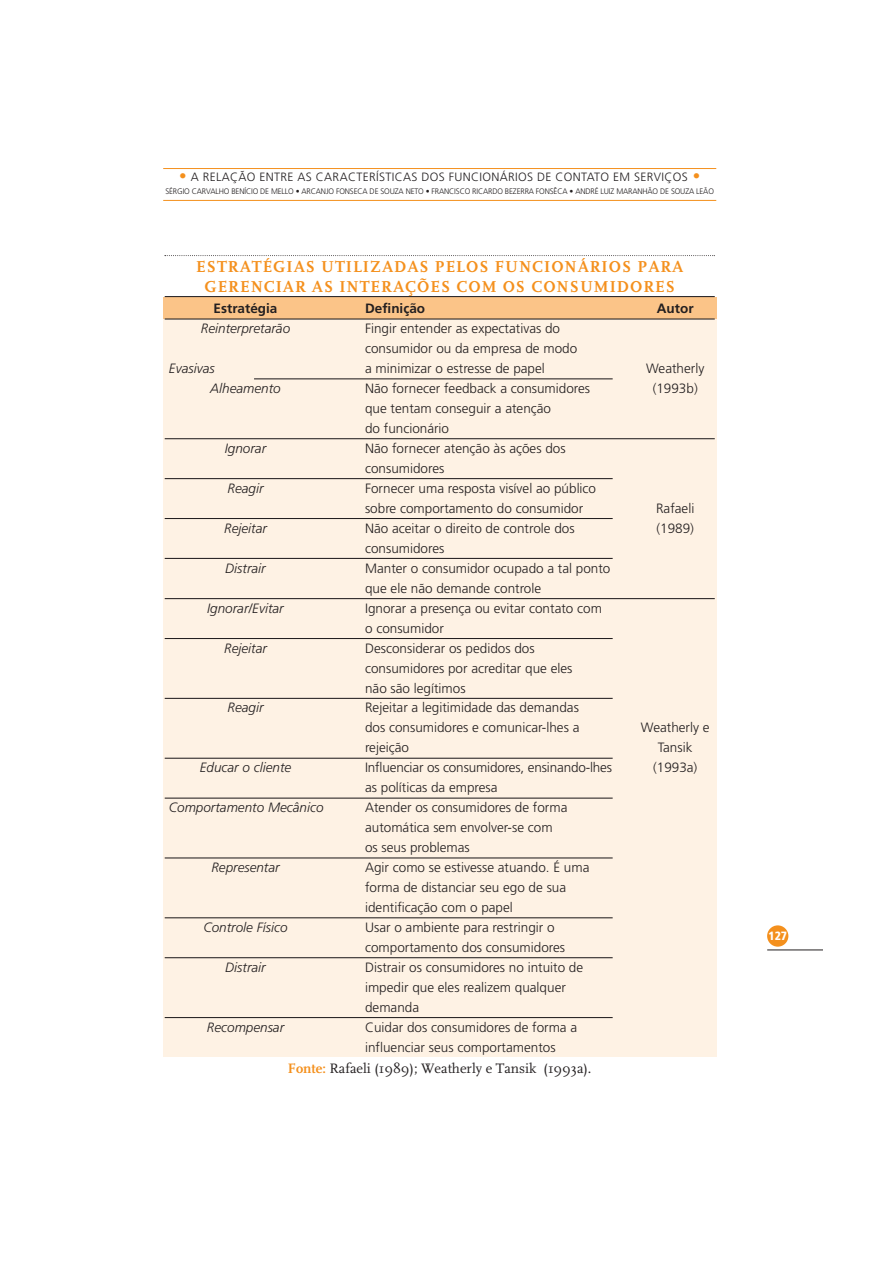
<style>
.page{position:relative;width:893px;height:1263px;background:#fff}
.page>*{position:absolute;margin:0;border:0;box-sizing:border-box;transform-origin:0 0}
.t1{font:700 16.5px/20px "FF Scala";letter-spacing:.06em;color:#f4901d;text-align:center}
.t2{font:14.25px "FF Scala";color:#231f20}
.t3{font:300 13.5px/20px "Frutiger";color:#231f20}
.t4{font:italic 300 13.5px "Frutiger";color:#231f20}
.t5{font:700 13.5px "Frutiger";color:#231f20}
.t6{font:300 12px "Frutiger";letter-spacing:.03em;color:#231f20}
.t7{font:900 condensed 12px "Frutiger";color:#fff}
.t8{font:300 7.95px "Frutiger";letter-spacing:-.015em;color:#231f20}
.s1{font-size:15px;color:#f4901d}
.s2{font-weight:700;color:#f4901d}
</style>
<div class="page">
<div style="left:163px;top:315px;width:553px;height:742px;background:#fef2e4"></div>
<div style="left:163px;top:297px;width:553px;height:22px;background:#fbc488"></div>
<svg style="left:165px;top:255px;width:549px;height:1px"></svg>
<hr style="left:165px;top:296px;width:549px;height:1px;background:#231f20">
<hr style="left:165px;top:318px;width:549px;height:2px;background:#231f20">
<hr style="left:254px;top:378px;width:358px;height:1px;background:#231f20">
<hr style="left:165px;top:438px;width:549px;height:1px;background:#231f20">
<hr style="left:165px;top:478px;width:447px;height:1px;background:#231f20">
<hr style="left:165px;top:518px;width:447px;height:1px;background:#231f20">
<hr style="left:165px;top:558px;width:447px;height:1px;background:#231f20">
<hr style="left:165px;top:598px;width:549px;height:1px;background:#231f20">
<hr style="left:165px;top:638px;width:447px;height:1px;background:#231f20">
<hr style="left:165px;top:698px;width:447px;height:1px;background:#231f20">
<hr style="left:165px;top:758px;width:447px;height:1px;background:#231f20">
<hr style="left:165px;top:798px;width:447px;height:1px;background:#231f20">
<hr style="left:165px;top:857px;width:447px;height:1px;background:#231f20">
<hr style="left:165px;top:917px;width:447px;height:1px;background:#231f20">
<hr style="left:165px;top:957px;width:447px;height:1px;background:#231f20">
<hr style="left:165px;top:1017px;width:447px;height:1px;background:#231f20">
<div style="left:767px;top:925px;width:21px;height:22px;background:#f4901d;border-radius:50%"></div>
<hr style="left:767px;top:950px;width:55px;height:1px;background:#231f20">
<hr style="left:163px;top:200px;width:553px;height:1px;background:#f4901d">
<hr style="left:163px;top:168px;width:553px;height:1px;background:#f4901d">
<p class="t6" style="left:179px;top:172px;width:522px"><span class="s1">•</span> A RELAÇÃO ENTRE AS CARACTERÍSTICAS DOS FUNCIONÁRIOS DE CONTATO EM SERVIÇOS <span class="s1">•</span></p>
<p class="t8" style="left:165px;top:188px;width:550px">SÉRGIO CARVALHO BENÍCIO DE MELLO • ARCANJO FONSECA DE SOUZA NETO • FRANCISCO RICARDO BEZERRA FONSÊCA • ANDRÉ LUIZ MARANHÃO DE SOUZA LEÃO</p>
<p class="t1" style="left:196px;top:258px;width:488px">ESTRATÉGIAS UTILIZADAS PELOS FUNCIONÁRIOS PARA<br>GERENCIAR AS INTERAÇÕES COM OS CONSUMIDORES</p>
<p class="t5" style="left:214px;top:303px;width:65px">Estratégia</p>
<p class="t5" style="left:365px;top:303px;width:61px">Definição</p>
<p class="t5" style="left:656px;top:303px;width:38px">Autor</p>
<p class="t4" style="left:201px;top:323px;width:91px">Reinterpretarão</p>
<p class="t3" style="left:365px;top:320px;width:214px">Fingir entender as expectativas do consumidor ou da empresa de modo</p>
<p class="t4" style="left:169px;top:363px;width:47px">Evasivas</p>
<p class="t3" style="left:365px;top:359px;width:181px">a minimizar o estresse de papel</p>
<p class="t3" style="left:646px;top:359px;width:60px">Weatherly</p>
<p class="t4" style="left:210px;top:383px;width:72px">Alheamento</p>
<p class="t3" style="left:365px;top:379px;width:226px">Não fornecer feedback a consumidores</p>
<p class="t3" style="left:652px;top:379px;width:47px">(1993b)</p>
<p class="t3" style="left:365px;top:399px;width:187px">que tentam conseguir a atenção do funcionário</p>
<p class="t4" style="left:225px;top:443px;width:43px">Ignorar</p>
<p class="t3" style="left:365px;top:439px;width:202px">Não fornecer atenção às ações dos consumidores</p>
<p class="t4" style="left:227px;top:483px;width:37px">Reagir</p>
<p class="t3" style="left:365px;top:479px;width:232px">Fornecer uma resposta visível ao público sobre comportamento do consumidor</p>
<p class="t3" style="left:656px;top:499px;width:40px">Rafaeli</p>
<p class="t4" style="left:224px;top:523px;width:44px">Rejeitar</p>
<p class="t3" style="left:365px;top:519px;width:211px">Não aceitar o direito de controle dos</p>
<p class="t3" style="left:656px;top:519px;width:39px">(1989)</p>
<p class="t3" style="left:365px;top:539px;width:81px">consumidores</p>
<p class="t4" style="left:225px;top:563px;width:42px">Distrair</p>
<p class="t3" style="left:365px;top:559px;width:247px">Manter o consumidor ocupado a tal ponto que ele não demande controle</p>
<p class="t4" style="left:207px;top:603px;width:78px">Ignorar/Evitar</p>
<p class="t3" style="left:365px;top:599px;width:238px">Ignorar a presença ou evitar contato com o consumidor</p>
<p class="t4" style="left:224px;top:643px;width:44px">Rejeitar</p>
<p class="t3" style="left:365px;top:639px;width:209px">Desconsiderar os pedidos dos consumidores por acreditar que eles não são legítimos</p>
<p class="t4" style="left:227px;top:702px;width:37px">Reagir</p>
<p class="t3" style="left:365px;top:699px;width:216px">Rejeitar a legitimidade das demandas dos consumidores e comunicar-lhes a</p>
<p class="t3" style="left:641px;top:719px;width:70px">Weatherly e</p>
<p class="t3" style="left:365px;top:739px;width:45px">rejeição</p>
<p class="t3" style="left:658px;top:739px;width:36px">Tansik</p>
<p class="t4" style="left:200px;top:762px;width:93px">Educar o cliente</p>
<p class="t3" style="left:365px;top:759px;width:248px">Influenciar os consumidores, ensinando-lhes</p>
<p class="t3" style="left:653px;top:759px;width:46px">(1993a)</p>
<p class="t3" style="left:365px;top:779px;width:134px">as políticas da empresa</p>
<p class="t4" style="left:169px;top:802px;width:156px">Comportamento Mecânico</p>
<p class="t3" style="left:365px;top:799px;width:204px">Atender os consumidores de forma automática sem envolver-se com os seus problemas</p>
<p class="t4" style="left:211px;top:862px;width:70px">Representar</p>
<p class="t3" style="left:365px;top:858px;width:226px">Agir como se estivesse atuando. É uma forma de distanciar seu ego de sua identificação com o papel</p>
<p class="t4" style="left:203px;top:922px;width:85px">Controle Físico</p>
<p class="t3" style="left:365px;top:918px;width:202px">Usar o ambiente para restringir o comportamento dos consumidores</p>
<p class="t4" style="left:225px;top:962px;width:42px">Distrair</p>
<p class="t3" style="left:365px;top:958px;width:220px">Distrair os consumidores no intuito de impedir que eles realizem qualquer demanda</p>
<p class="t4" style="left:207px;top:1022px;width:79px">Recompensar</p>
<p class="t3" style="left:365px;top:1018px;width:214px">Cuidar dos consumidores de forma a influenciar seus comportamentos</p>
<p class="t2" style="left:288px;top:1061px;width:305px"><span class="s2">Fonte:</span> Rafaeli (1989); Weatherly e Tansik (1993a).</p>
<p class="t7" style="left:768px;top:931px;width:20px">127</p>
</div>
